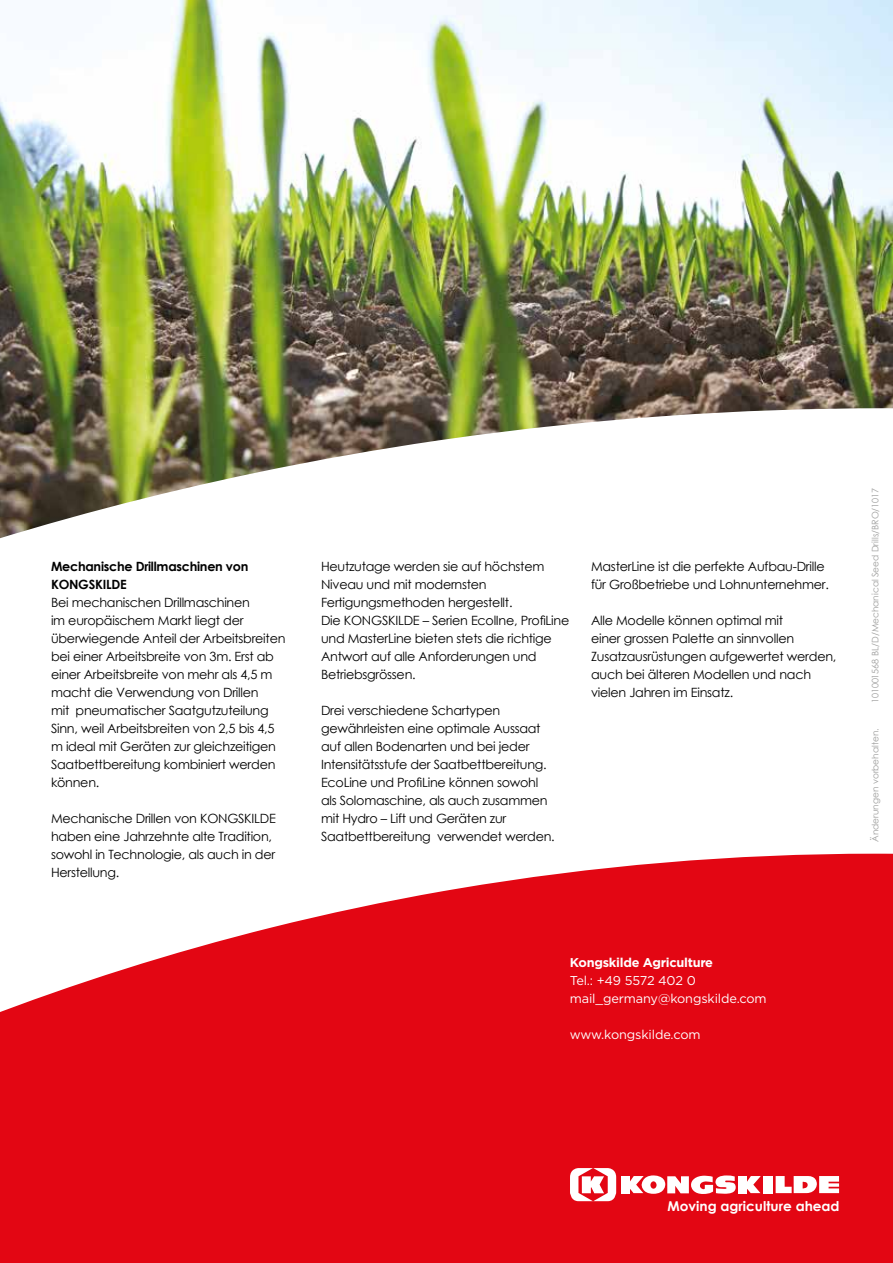
<style>
.page{position:relative;width:893px;height:1263px;background:#fff}
.page>*{position:absolute;margin:0;border:0;box-sizing:border-box;transform-origin:0 0}
.t1{font:700 13.5px "Century Gothic";color:#fff}
.t2{font:12.75px/18px "Century Gothic";letter-spacing:-.02em;color:#000}
.t3{font:12.75px/18px "Gotham";letter-spacing:-.01em;color:#fff}
.t4{font:700 12.75px/18px "Century Gothic";letter-spacing:-.02em;color:#000}
.t5{font:700 12.75px "Gotham";letter-spacing:-.02em;color:#fff}
.t6{font:9px "Century Gothic";color:#9d9d9c}
</style>
<div class="page">
<svg style="left:0;top:854px;width:893px;height:409px;background:#e62531"></svg>
<div style="left:621px;top:1176px;width:9px;height:17px;background:#fff"></div>
<div style="left:738px;top:1176px;width:9px;height:17px;background:#fff"></div>
<svg style="left:747px;top:1176px;width:14px;height:17px"></svg>
<div style="left:763px;top:1176px;width:9px;height:17px;background:#fff"></div>
<svg style="left:776px;top:1176px;width:63px;height:17px"></svg>
<svg style="left:570px;top:1168px;width:46px;height:33px"></svg>
<svg style="left:629px;top:1175px;width:107px;height:19px"></svg>
<img style="left:0;top:0;width:893px;height:408px">
<svg style="left:0;top:408px;width:893px;height:131px"></svg>
<p class="t4" style="left:51px;top:557px;width:199px">Mechanische Drillmaschinen von<br>KONGSKILDE</p>
<p class="t2" style="left:51px;top:593px;width:236px">Bei mechanischen Drillmaschinen<br>im europäischem Markt liegt der überwiegende Anteil der Arbeitsbreiten bei einer Arbeitsbreite von 3m. Erst ab einer Arbeitsbreite von mehr als 4,5 m macht die Verwendung von Drillen<br>mit pneumatischer Saatgutzuteilung Sinn, weil Arbeitsbreiten von 2,5 bis 4,5 m ideal mit Geräten zur gleichzeitigen Saatbettbereitung kombiniert werden können.</p>
<p class="t2" style="left:51px;top:809px;width:226px">Mechanische Drillen von KONGSKILDE haben eine Jahrzehnte alte Tradition, sowohl in Technologie, als auch in der<br>Herstellung.</p>
<p class="t2" style="left:321px;top:557px;width:250px">Heutzutage werden sie auf höchstem Niveau und mit modernsten Fertigungsmethoden hergestellt.<br>Die KONGSKILDE – Serien EcolIne, ProfiLine und MasterLine bieten stets die richtige Antwort auf alle Anforderungen und Betriebsgrössen.</p>
<p class="t2" style="left:321px;top:701px;width:235px">Drei verschiedene Schartypen gewährleisten eine optimale Aussaat auf allen Bodenarten und bei jeder Intensitätsstufe der Saatbettbereitung.<br>EcoLine und ProfiLine können sowohl als Solomaschine, als auch zusammen mit Hydro – Lift und Geräten zur Saatbettbereitung verwendet werden.</p>
<p class="t2" style="left:591px;top:557px;width:239px">MasterLine ist die perfekte Aufbau-Drille für Großbetriebe und Lohnunternehmer.</p>
<p class="t2" style="left:591px;top:611px;width:247px">Alle Modelle können optimal mit<br>einer grossen Palette an sinnvollen Zusatzausrüstungen aufgewertet werden, auch bei älteren Modellen und nach vielen Jahren im Einsatz.</p>
<p class="t6" style="left:869px;top:703px;width:217px;rotate:-90deg">101001568 BL/D/Mechanical Seed Drills/BRO/1017</p>
<p class="t6" style="left:869px;top:842px;width:115px;rotate:-90deg">Änderungen vorbehalten.</p>
<p class="t5" style="left:570px;top:954px;width:145px">Kongskilde Agriculture</p>
<p class="t3" style="left:570px;top:971px;width:198px">Tel.: +49 5572 402 0 mail_germany@kongskilde.com</p>
<p class="t3" style="left:570px;top:1025px;width:132px">www.kongskilde.com</p>
<p class="t1" style="left:668px;top:1196px;width:174px">Moving agriculture ahead</p>
</div>
